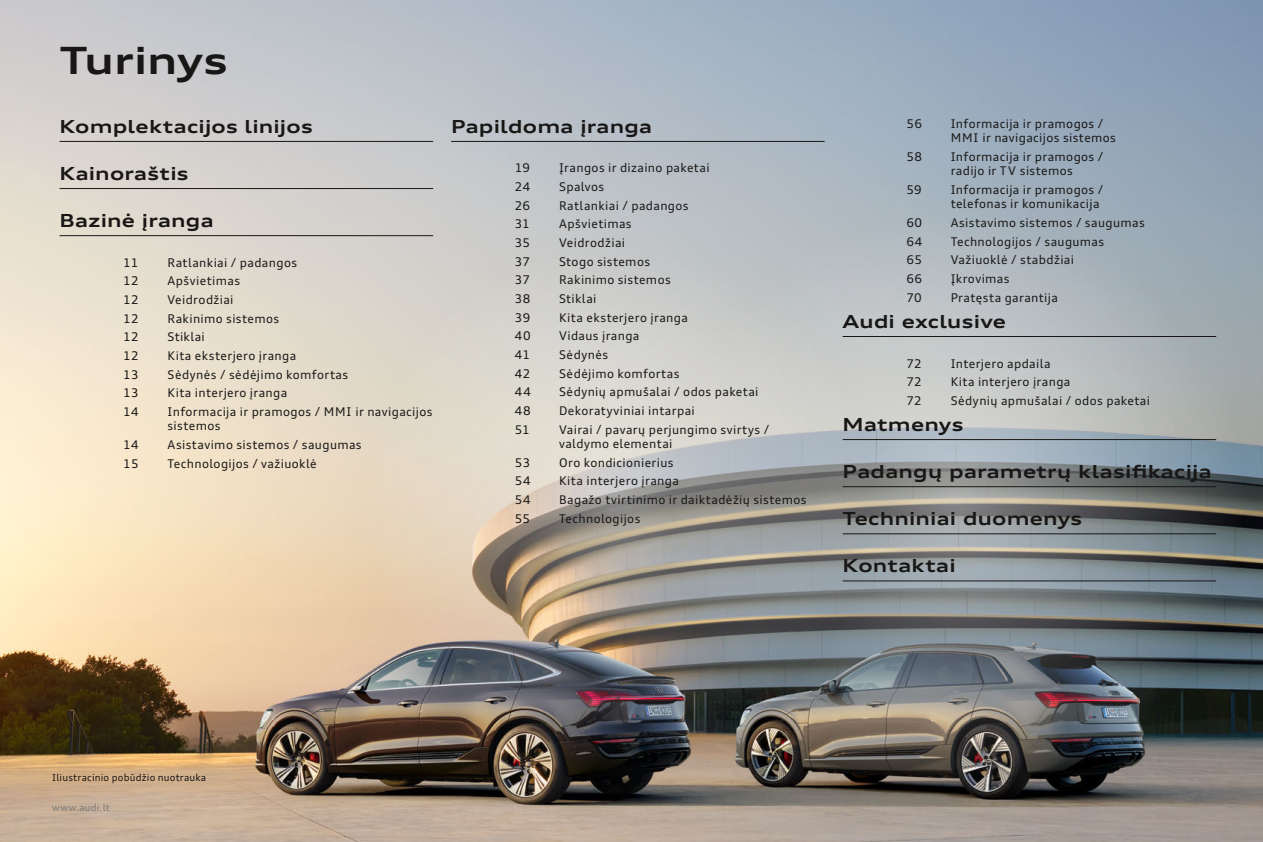
<style>
.page{position:relative;width:1263px;height:842px;background:#fff}
.page>*{position:absolute;margin:0;border:0;box-sizing:border-box;transform-origin:0 0}
.t1{font:700 expanded 37.5px "Audi Type";color:#181716}
.t2{font:700 expanded 18px "Audi Type";letter-spacing:.015em;color:#181716}
.t3{font:12px/14.4px "Audi Type";letter-spacing:.03em;color:#181716}
.t4{font:9.75px "Audi Type";letter-spacing:.02em;color:#181716}
.t5{font:9.75px "Audi Type";letter-spacing:.015em;color:#7b7b7a}
</style>
<div class="page">
<img style="left:0;top:0;width:1263px;height:842px">
<svg style="left:668px;top:209px;width:577px;height:577px;background:#919698"></svg>
<img style="left:361px;top:243px;width:510px;height:510px;border-radius:50%">
<hr style="left:60px;top:141px;width:373px;height:1px;background:#181716">
<hr style="left:60px;top:188px;width:373px;height:1px;background:#181716">
<hr style="left:60px;top:235px;width:373px;height:1px;background:#181716">
<hr style="left:451px;top:141px;width:374px;height:1px;background:#181716">
<hr style="left:843px;top:336px;width:373px;height:1px;background:#181716">
<hr style="left:843px;top:439px;width:373px;height:1px;background:#181716">
<hr style="left:843px;top:486px;width:373px;height:1px;background:#181716">
<hr style="left:843px;top:533px;width:373px;height:1px;background:#181716">
<hr style="left:843px;top:580px;width:373px;height:1px;background:#181716">
<h1 class="t1" style="left:60px;top:37px;width:170px">Turinys</h1>
<h2 class="t2" style="left:60px;top:115px;width:255px">Komplektacijos linijos</h2>
<h2 class="t2" style="left:60px;top:162px;width:131px">Kainoraštis</h2>
<h2 class="t2" style="left:60px;top:209px;width:156px">Bazinė įranga</h2>
<p class="t3" style="left:123px;top:255px;width:17px">11</p>
<p class="t3" style="left:168px;top:255px;width:131px">Ratlankiai / padangos</p>
<p class="t3" style="left:123px;top:274px;width:17px">12</p>
<p class="t3" style="left:168px;top:274px;width:74px">Apšvietimas</p>
<p class="t3" style="left:123px;top:292px;width:17px">12</p>
<p class="t3" style="left:168px;top:292px;width:68px">Veidrodžiai</p>
<p class="t3" style="left:123px;top:311px;width:17px">12</p>
<p class="t3" style="left:168px;top:311px;width:113px">Rakinimo sistemos</p>
<p class="t3" style="left:123px;top:330px;width:17px">12</p>
<p class="t3" style="left:168px;top:330px;width:39px">Stiklai</p>
<p class="t3" style="left:123px;top:348px;width:17px">12</p>
<p class="t3" style="left:168px;top:348px;width:130px">Kita eksterjero įranga</p>
<p class="t3" style="left:123px;top:367px;width:17px">13</p>
<p class="t3" style="left:168px;top:367px;width:182px">Sėdynės / sėdėjimo komfortas</p>
<p class="t3" style="left:123px;top:386px;width:17px">13</p>
<p class="t3" style="left:168px;top:386px;width:121px">Kita interjero įranga</p>
<p class="t3" style="left:123px;top:404px;width:17px">14</p>
<p class="t3" style="left:168px;top:404px;width:267px">Informacija ir pramogos / MMI ir navigacijos sistemos</p>
<p class="t3" style="left:123px;top:437px;width:17px">14</p>
<p class="t3" style="left:168px;top:437px;width:196px">Asistavimo sistemos / saugumas</p>
<p class="t3" style="left:123px;top:456px;width:17px">15</p>
<p class="t3" style="left:168px;top:456px;width:151px">Technologijos / važiuoklė</p>
<h2 class="t2" style="left:451px;top:115px;width:203px">Papildoma įranga</h2>
<p class="t3" style="left:515px;top:161px;width:17px">19</p>
<p class="t3" style="left:559px;top:161px;width:152px">Įrangos ir dizaino paketai</p>
<p class="t3" style="left:515px;top:179px;width:17px">24</p>
<p class="t3" style="left:559px;top:179px;width:47px">Spalvos</p>
<p class="t3" style="left:515px;top:198px;width:17px">26</p>
<p class="t3" style="left:559px;top:198px;width:131px">Ratlankiai / padangos</p>
<p class="t3" style="left:515px;top:217px;width:16px">31</p>
<p class="t3" style="left:559px;top:217px;width:74px">Apšvietimas</p>
<p class="t3" style="left:515px;top:235px;width:17px">35</p>
<p class="t3" style="left:559px;top:235px;width:68px">Veidrodžiai</p>
<p class="t3" style="left:515px;top:254px;width:17px">37</p>
<p class="t3" style="left:559px;top:254px;width:93px">Stogo sistemos</p>
<p class="t3" style="left:515px;top:273px;width:17px">37</p>
<p class="t3" style="left:559px;top:273px;width:113px">Rakinimo sistemos</p>
<p class="t3" style="left:515px;top:291px;width:17px">38</p>
<p class="t3" style="left:559px;top:291px;width:39px">Stiklai</p>
<p class="t3" style="left:515px;top:310px;width:17px">39</p>
<p class="t3" style="left:559px;top:310px;width:130px">Kita eksterjero įranga</p>
<p class="t3" style="left:515px;top:329px;width:17px">40</p>
<p class="t3" style="left:559px;top:329px;width:82px">Vidaus įranga</p>
<p class="t3" style="left:515px;top:347px;width:17px">41</p>
<p class="t3" style="left:559px;top:347px;width:51px">Sėdynės</p>
<p class="t3" style="left:515px;top:366px;width:17px">42</p>
<p class="t3" style="left:559px;top:366px;width:122px">Sėdėjimo komfortas</p>
<p class="t3" style="left:515px;top:385px;width:18px">44</p>
<p class="t3" style="left:559px;top:385px;width:201px">Sėdynių apmušalai / odos paketai</p>
<p class="t3" style="left:515px;top:403px;width:17px">48</p>
<p class="t3" style="left:559px;top:403px;width:137px">Dekoratyviniai intarpai</p>
<p class="t3" style="left:515px;top:422px;width:17px">51</p>
<p class="t3" style="left:559px;top:422px;width:212px">Vairai / pavarų perjungimo svirtys / valdymo elementai</p>
<p class="t3" style="left:515px;top:455px;width:17px">53</p>
<p class="t3" style="left:559px;top:455px;width:116px">Oro kondicionierius</p>
<p class="t3" style="left:515px;top:474px;width:17px">54</p>
<p class="t3" style="left:559px;top:474px;width:121px">Kita interjero įranga</p>
<p class="t3" style="left:515px;top:492px;width:17px">54</p>
<p class="t3" style="left:559px;top:492px;width:249px">Bagažo tvirtinimo ir daiktadėžių sistemos</p>
<p class="t3" style="left:515px;top:511px;width:17px">55</p>
<p class="t3" style="left:559px;top:511px;width:83px">Technologijos</p>
<p class="t3" style="left:906px;top:116px;width:17px">56</p>
<p class="t3" style="left:951px;top:116px;width:167px">Informacija ir pramogos /<br>MMI ir navigacijos sistemos</p>
<p class="t3" style="left:906px;top:149px;width:17px">58</p>
<p class="t3" style="left:951px;top:149px;width:154px">Informacija ir pramogos / radijo ir TV sistemos</p>
<p class="t3" style="left:906px;top:182px;width:17px">59</p>
<p class="t3" style="left:951px;top:182px;width:154px">Informacija ir pramogos / telefonas ir komunikacija</p>
<p class="t3" style="left:906px;top:215px;width:17px">60</p>
<p class="t3" style="left:951px;top:215px;width:196px">Asistavimo sistemos / saugumas</p>
<p class="t3" style="left:906px;top:234px;width:17px">64</p>
<p class="t3" style="left:951px;top:234px;width:155px">Technologijos / saugumas</p>
<p class="t3" style="left:906px;top:253px;width:17px">65</p>
<p class="t3" style="left:951px;top:253px;width:125px">Važiuoklė / stabdžiai</p>
<p class="t3" style="left:906px;top:271px;width:17px">66</p>
<p class="t3" style="left:951px;top:271px;width:60px">Įkrovimas</p>
<p class="t3" style="left:906px;top:290px;width:17px">70</p>
<p class="t3" style="left:951px;top:290px;width:109px">Pratęsta garantija</p>
<h2 class="t2" style="left:843px;top:310px;width:165px">Audi exclusive</h2>
<p class="t3" style="left:906px;top:356px;width:17px">72</p>
<p class="t3" style="left:951px;top:356px;width:101px">Interjero apdaila</p>
<p class="t3" style="left:906px;top:375px;width:17px">72</p>
<p class="t3" style="left:951px;top:375px;width:121px">Kita interjero įranga</p>
<p class="t3" style="left:906px;top:393px;width:17px">72</p>
<p class="t3" style="left:951px;top:393px;width:201px">Sėdynių apmušalai / odos paketai</p>
<h2 class="t2" style="left:843px;top:413px;width:122px">Matmenys</h2>
<h2 class="t2" style="left:843px;top:460px;width:371px">Padangų parametrų klasifikacija</h2>
<h2 class="t2" style="left:843px;top:507px;width:241px">Techniniai duomenys</h2>
<h2 class="t2" style="left:843px;top:554px;width:115px">Kontaktai</h2>
<p class="t4" style="left:52px;top:771px;width:155px">Iliustracinio pobūdžio nuotrauka</p>
<p class="t5" style="left:52px;top:801px;width:59px">www.audi.lt</p>
</div>
